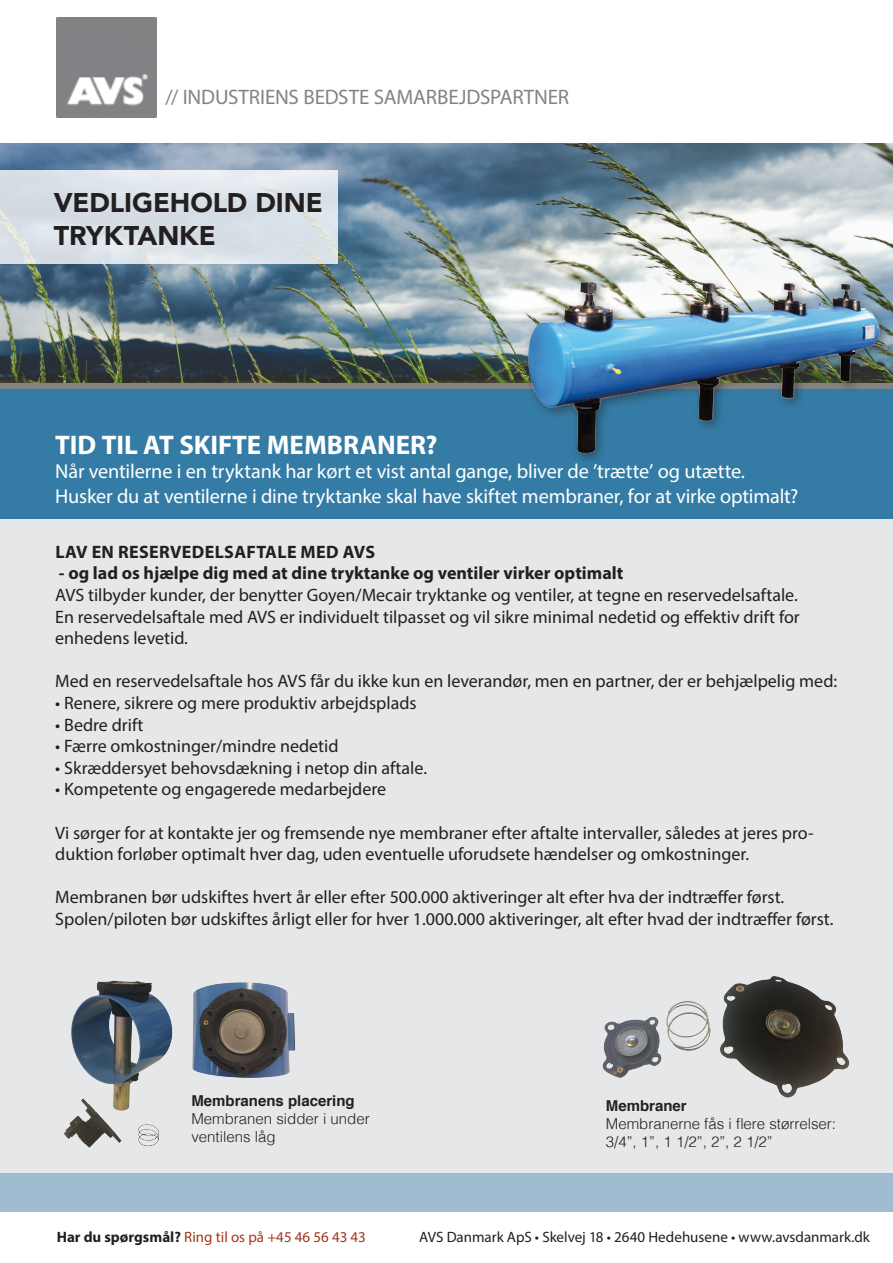
<style>
.page{position:relative;width:893px;height:1263px;background:#fff}
.page>*{position:absolute;margin:0;border:0;box-sizing:border-box;transform-origin:0 0}
.t1{font:700 27px "Myriad Pro";color:#fff}
.t2{font:900 27px "Avenir";letter-spacing:-.005em;color:#231f20}
.t3{font:21px "Myriad Pro";letter-spacing:-.005em;color:#828385}
.t4{font:20.25px "Myriad Pro";letter-spacing:-.005em;color:#fff}
.t5{font:18px/21.6px "Myriad Pro";color:#231f20;text-align:justify}
.t6{font:700 18px "Myriad Pro";color:#231f20}
.t7{font:700 18px "Myriad Pro";letter-spacing:.02em;color:#231f20}
.t8{font:300 15px/18px "Helvetica";color:#231f20}
.t9{font:15px "Myriad Pro";color:#231f20}
.t10{font:15px "Myriad Pro";color:#a4361b}
.s1{font-weight:700}
.s2{font-weight:700;color:#231f20}
</style>
<div class="page">
<div style="left:0;top:517px;width:893px;height:657px;background:#e6e7e9"></div>
<div style="left:0;top:1174px;width:893px;height:38px;background:#a0bcd1"></div>
<img style="left:57px;top:17px;width:100px;height:101px">
<img style="left:0;top:144px;width:893px;height:239px">
<div style="left:0;top:389px;width:893px;height:130px;background:#347ca5"></div>
<div style="left:0;top:383px;width:893px;height:6px;background:#828385"></div>
<svg style="left:0;top:170px;width:337px;height:94px;background:#dbe2e7"></svg>
<img style="left:514px;top:218px;width:379px;height:243px">
<img style="left:602px;top:976px;width:248px;height:122px">
<img style="left:64px;top:980px;width:109px;height:168px">
<img style="left:192px;top:982px;width:104px;height:96px">
<p class="t3" style="left:165px;top:84px;width:405px">// INDUSTRIENS BEDSTE SAMARBEJDSPARTNER</p>
<p class="t2" style="left:54px;top:180px;width:270px">VEDLIGEHOLD DINE</p>
<p class="t2" style="left:54px;top:212px;width:163px">TRYKTANKE</p>
<p class="t1" style="left:55px;top:427px;width:384px">TID TIL AT SKIFTE MEMBRANER?</p>
<p class="t4" style="left:55px;top:459px;width:691px">Når ventilerne i en tryktank har kørt et vist antal gange, bliver de ’trætte’ og utætte.</p>
<p class="t4" style="left:55px;top:483px;width:745px">Husker du at ventilerne i dine tryktanke skal have skiftet membraner, for at virke optimalt?</p>
<p class="t7" style="left:55px;top:540px;width:321px">LAV EN RESERVEDELSAFTALE MED AVS</p>
<p class="t6" style="left:59px;top:562px;width:566px">- og lad os hjælpe dig med at dine tryktanke og ventiler virker optimalt</p>
<p class="t5" style="left:55px;top:584px;width:746px">AVS tilbyder kunder, der benytter Goyen/Mecair tryktanke og ventiler, at tegne en reservedelsaftale.<br>En reservedelsaftale med AVS er individuelt tilpasset og vil sikre minimal nedetid og effektiv drift for enhedens levetid.</p>
<p class="t5" style="left:55px;top:670px;width:783px">Med en reservedelsaftale hos AVS får du ikke kun en leverandør, men en partner, der er behjælpelig med:</p>
<p class="t5" style="left:55px;top:692px;width:363px">• Renere, sikrere og mere produktiv arbejdsplads</p>
<p class="t5" style="left:55px;top:713px;width:90px">• Bedre drift</p>
<p class="t5" style="left:55px;top:735px;width:285px">• Færre omkostninger/mindre nedetid</p>
<p class="t5" style="left:55px;top:757px;width:373px">• Skræddersyet behovsdækning i netop din aftale.</p>
<p class="t5" style="left:55px;top:778px;width:332px">• Kompetente og engagerede medarbejdere</p>
<p class="t5" style="left:55px;top:821px;width:760px">Vi sørger for at kontakte jer og fremsende nye membraner efter aftalte intervaller, således at jeres pro&shy;duktion forløber optimalt hver dag, uden eventuelle uforudsete hændelser og omkostninger.</p>
<p class="t5" style="left:55px;top:886px;width:731px">Membranen bør udskiftes hvert år eller efter 500.000 aktiveringer alt efter hva der indtræffer først.</p>
<p class="t5" style="left:55px;top:908px;width:780px">Spolen/piloten bør udskiftes årligt eller for hver 1.000.000 aktiveringer, alt efter hvad der indtræffer først.</p>
<p class="t8" style="left:191px;top:1091px;width:180px"><span class="s1">Membranens placering<br></span>Membranen sidder i under ventilens låg</p>
<p class="t8" style="left:606px;top:1095px;width:232px"><span class="s1">Membraner<br></span>Membranerne fås i flere størrelser:<br>3/4”, 1”, 1 1/2”, 2”, 2 1/2”</p>
<p class="t10" style="left:57px;top:1227px;width:311px"><span class="s2">Har du spørgsmål?</span> Ring til os på +45 46 56 43 43</p>
<p class="t9" style="left:419px;top:1227px;width:452px">AVS Danmark ApS • Skelvej 18 • 2640 Hedehusene • www.avsdanmark.dk</p>
</div>
